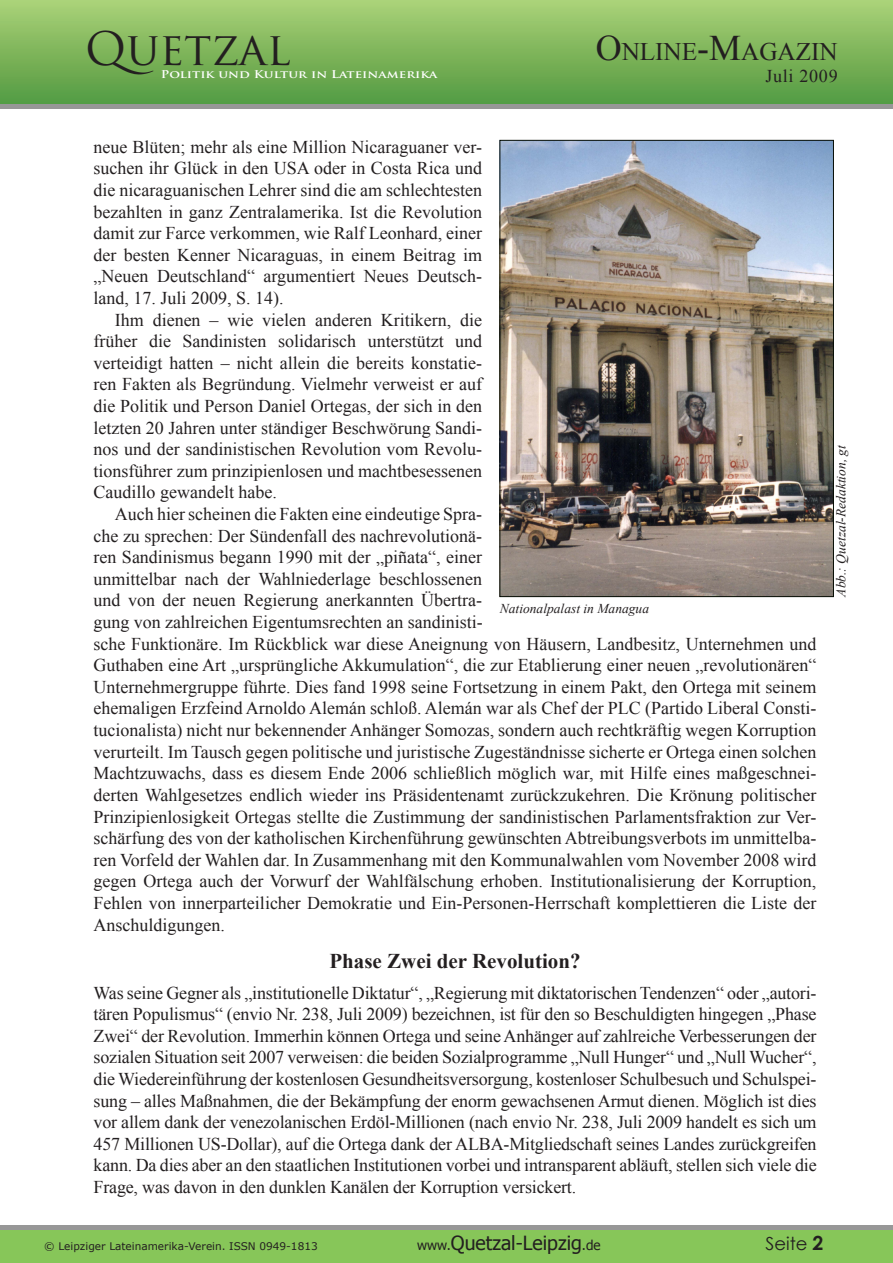
<style>
.page{position:relative;width:893px;height:1263px;background:#fff}
.page>*{position:absolute;margin:0;border:0;box-sizing:border-box;transform-origin:0 0}
.t1{font:45px "Trajan Pro";color:#231f20}
.t2{font:25.2px "Times New Roman";color:#231f20}
.Zwischenüberschrift{font:700 21px "Times New Roman";color:#231f20}
.t3{font:19.5px "Tahoma";color:#231f20}
.t4{font:18px/21.6px "Times New Roman";color:#231f20;text-align:justify}
.t5{font:18px "Times New Roman";letter-spacing:.04em;color:#231f20}
.t6{font:18px "Century Gothic";color:#231f20}
.Bildunterschrift{font:italic 13.5px "Times New Roman";color:#231f20}
.t7{font:10.5px "Verdana";color:#231f20}
.t8{font:700 10.5px "Trajan Pro";color:#fff;scale:1.24 1}
.s1{font-size:36px}
.s2{font-size:13.5px}
</style>
<div class="page">
<div style="left:0;top:1px;width:893px;height:103px;background:linear-gradient(to bottom,#aad177,#539a41)"></div>
<div style="left:0;top:104px;width:893px;height:5px;background:#979797"></div>
<hr style="left:0;top:1225px;width:893px;height:4px;background:#979797">
<div style="left:0;top:1230px;width:893px;height:33px;background:#87c659"></div>
<img style="left:502px;top:142px;width:329px;height:453px">
<div style="left:500px;top:140px;width:333px;height:457px;border:1px solid #070e05"></div>
<p class="t1" style="left:85px;top:20px;width:207px">QUETZAL</p>
<p class="t8" style="left:161px;top:68px;width:225px">Politik und Kultur in Lateinamerika</p>
<p class="t2" style="left:596px;top:35px;width:244px"><span class="s1">O</span>nline<span class="s1">-M</span>agazin</p>
<p class="t5" style="left:765px;top:64px;width:74px">Juli 2009</p>
<p class="t4" style="left:94px;top:136px;width:390px">neue Blüten; mehr als eine Million Nicaraguaner ver&shy;suchen ihr Glück in den USA oder in Costa Rica und die nicaraguanischen Lehrer sind die am schlechtesten bezahlten in ganz Zentralamerika. Ist die Revolution damit zur Farce verkommen, wie Ralf Leonhard, einer der besten Kenner Nicaraguas, in einem Beitrag im „Neuen Deutschland“ argumentiert Neues Deutsch&shy;land, 17. Juli 2009, S. 14).</p>
<p class="t4" style="left:94px;top:308px;width:390px;text-indent:21px">Ihm dienen – wie vielen anderen Kritikern, die früher die Sandinisten solidarisch unterstützt und verteidigt hatten – nicht allein die bereits konstatie&shy;ren Fakten als Begründung. Vielmehr verweist er auf die Politik und Person Daniel Ortegas, der sich in den letzten 20 Jahren unter ständiger Beschwörung Sandi&shy;nos und der sandinistischen Revolution vom Revolu&shy;tionsführer zum prinzipienlosen und machtbesessenen Caudillo gewandelt habe.</p>
<p class="t4" style="left:94px;top:503px;width:724px;text-align:left;text-indent:21px">Auch hier scheinen die Fakten eine eindeutige Spra-<br>che zu sprechen: Der Sündenfall des nachrevolutionä-<br>ren Sandinismus begann 1990 mit der „piñata“, einer<br>unmittelbar nach der Wahlniederlage beschlossenen<br>und von der neuen Regierung anerkannten Übertra-<br>gung von zahlreichen Eigentumsrechten an sandinisti-<br>sche Funktionäre. Im Rückblick war diese Aneignung von Häusern, Landbesitz, Unternehmen und Guthaben eine Art „ursprüngliche Akkumulation“, die zur Etablierung einer neuen „revolutionären“ Unternehmergruppe führte. Dies fand 1998 seine Fortsetzung in einem Pakt, den Ortega mit seinem ehemaligen Erzfeind Arnoldo Alemán schloß. Alemán war als Chef der PLC (Partido Liberal Consti&shy;tucionalista) nicht nur bekennender Anhänger Somozas, sondern auch rechtkräftig wegen Korruption verurteilt. Im Tausch gegen politische und juristische Zugeständnisse sicherte er Ortega einen solchen Machtzuwachs, dass es diesem Ende 2006 schließlich möglich war, mit Hilfe eines maßgeschnei&shy;derten Wahlgesetzes endlich wieder ins Präsidentenamt zurückzukehren. Die Krönung politischer Prinzipienlosigkeit Ortegas stellte die Zustimmung der sandinistischen Parlamentsfraktion zur Ver&shy;schärfung des von der katholischen Kirchenführung gewünschten Abtreibungsverbots im unmittelba&shy;ren Vorfeld der Wahlen dar. In Zusammenhang mit den Kommunalwahlen vom November 2008 wird gegen Ortega auch der Vorwurf der Wahlfälschung erhoben. Institutionalisierung der Korruption, Fehlen von innerparteilicher Demokratie und Ein-Personen-Herrschaft komplettieren die Liste der Anschuldigungen.</p>
<p class="Zwischenüberschrift" style="left:329px;top:947px;width:253px">Phase Zwei der Revolution?</p>
<p class="t4" style="left:94px;top:981px;width:725px">Was seine Gegner als „institutionelle Diktatur“, „Regierung mit diktatorischen Tendenzen“ oder „autori&shy;tären Populismus“ (envio Nr. 238, Juli 2009) bezeichnen, ist für den so Beschuldigten hingegen „Phase Zwei“ der Revolution. Immerhin können Ortega und seine Anhänger auf zahlreiche Verbesserungen der sozialen Situation seit 2007 verweisen: die beiden Sozialprogramme „Null Hunger“ und „Null Wucher“, die Wiedereinführung der kostenlosen Gesundheitsversorgung, kostenloser Schulbesuch und Schulspei&shy;sung – alles Maßnahmen, die der Bekämpfung der enorm gewachsenen Armut dienen. Möglich ist dies vor allem dank der venezolanischen Erdöl-Millionen (nach envio Nr. 238, Juli 2009 handelt es sich um 457 Millionen US-Dollar), auf die Ortega dank der ALBA-Mitgliedschaft seines Landes zurückgreifen kann. Da dies aber an den staatlichen Institutionen vorbei und intransparent abläuft, stellen sich viele die Frage, was davon in den dunklen Kanälen der Korruption versickert.</p>
<p class="Bildunterschrift" style="left:500px;top:599px;width:151px">Nationalpalast in Managua</p>
<p class="t7" style="left:44px;top:1239px;width:275px">© Leipziger Lateinamerika-Verein. ISSN 0949-1813</p>
<p class="t3" style="left:417px;top:1230px;width:185px"><span class="s2">www.</span>Quetzal-Leipzig<span class="s2">.de</span></p>
<p class="t6" style="left:766px;top:1231px;width:44px">Seite</p>
<p class="Bildunterschrift" style="left:831px;top:597px;width:153px;rotate:-90deg">Abb.: Quetzal-Redaktion, gt</p>
</div>
